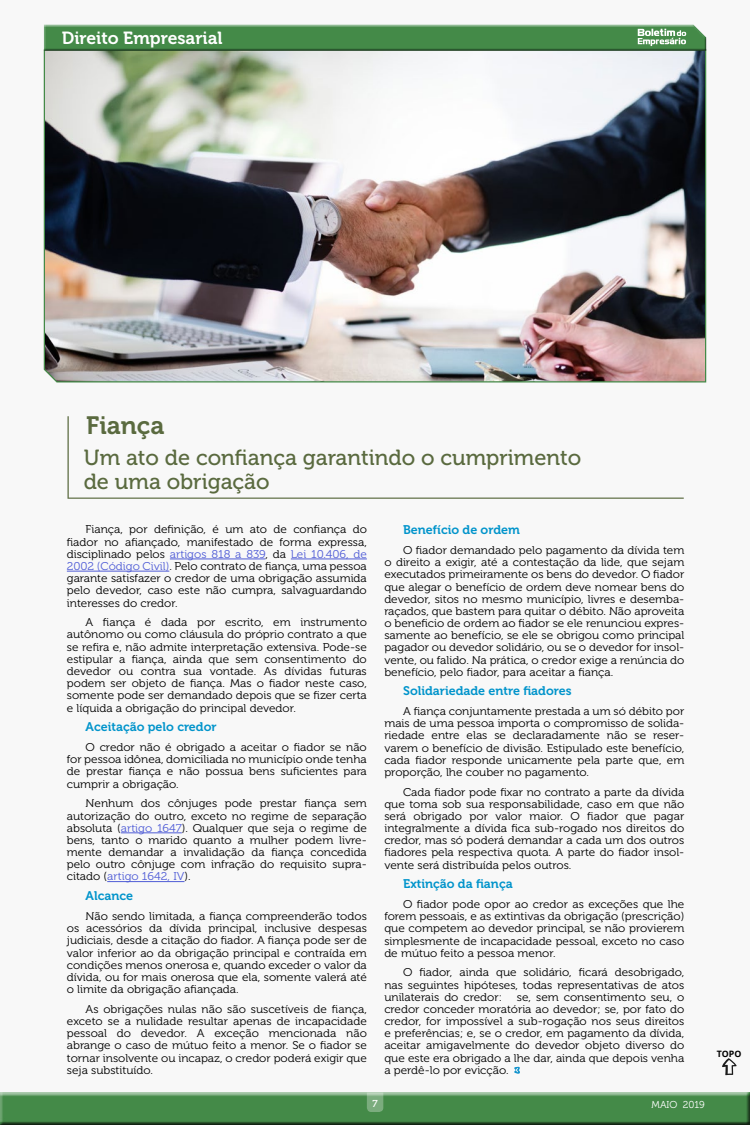
<style>
.page{position:relative;width:750px;height:1125px;background:#fff}
.page>*{position:absolute;margin:0;border:0;box-sizing:border-box;transform-origin:0 0}
.t1{font:25px "Museo 700";color:#5a6a3f}
.t2{font:21.88px/23.8px "Museo 500";color:#5a6a3f}
.t3{font:17.5px "Museo 700";color:#fff}
.t4{font:12.5px "Museo 700";color:#0194cb}
.t5{font:11.25px/12.1px "Museo 300";color:#000;text-align:justify;scale:1.05 1}
.t6{font:10px "Museo 300";color:#fff}
.t7{font:10px "Museo 500";color:#fff}
.t8{font:700 8.75px "Open Sans";color:#000}
.s1{color:#4f5cd6}
</style>
<div class="page">
<div style="left:0;top:0;width:750px;height:1122px;background:#f8f8f8"></div>
<div style="left:0;top:1090px;width:750px;height:35px;background:#000;opacity:.75"></div>
<hr style="left:170px;top:559px;width:95px;height:1px;background:#4f5cd6">
<hr style="left:291px;top:559px;width:76px;height:1px;background:#4f5cd6">
<hr style="left:67px;top:571px;width:102px;height:1px;background:#4f5cd6">
<hr style="left:121px;top:833px;width:61px;height:1px;background:#4f5cd6">
<hr style="left:107px;top:881px;width:78px;height:1px;background:#4f5cd6">
<img style="left:43px;top:52px;width:664px;height:331px">
<svg style="left:43px;top:24px;width:664px;height:27px;background:#518f55"></svg>
<svg style="left:514px;top:1067px;width:6px;height:7px"></svg>
<svg style="left:722px;top:1058px;width:15px;height:17px"></svg>
<svg style="left:68px;top:416px;width:616px;height:83px"></svg>
<svg style="left:367px;top:1092px;width:16px;height:20px"></svg>
<h3 class="t3" style="left:62px;top:28px;width:163px">Direito Empresarial</h3>
<h1 class="t1" style="left:86px;top:411px;width:80px">Fiança</h1>
<h2 class="t2" style="left:84px;top:446px;width:499px">Um ato de confiança garantindo o cumprimento de uma obrigação</h2>
<p class="t5" style="left:67px;top:524px;width:287px;text-indent:19px">Fiança, por definição, é um ato de confiança do fiador no afiançado, manifestado de forma expressa, disciplinado pelos <span class="s1">artigos 818 a 839</span>, da <span class="s1">Lei 10.406, de 2002 (Código Civil)</span>. Pelo contrato de fiança, uma pessoa garante satisfazer o credor de uma obrigação assumida pelo devedor, caso este não cumpra, salvaguardando interesses do credor.</p>
<p class="t5" style="left:67px;top:617px;width:287px;text-indent:19px">A fiança é dada por escrito, em instrumento autônomo ou como cláusula do próprio contrato a que se refira e, não admite interpretação extensiva. Pode-se estipular a fiança, ainda que sem consentimento do devedor ou contra sua vontade. As dívidas futuras podem ser objeto de fiança. Mas o fiador neste caso, somente pode ser demandado depois que se fizer certa e líquida a obrigação do principal devedor.</p>
<p class="t4" style="left:86px;top:720px;width:133px">Aceitação pelo credor</p>
<p class="t5" style="left:67px;top:741px;width:287px;text-indent:19px">O credor não é obrigado a aceitar o fiador se não for pessoa idônea, domiciliada no município onde tenha de prestar fiança e não possua bens suficientes para cumprir a obrigação.</p>
<p class="t5" style="left:67px;top:798px;width:287px;text-indent:19px">Nenhum dos cônjuges pode prestar fiança sem autorização do outro, exceto no regime de separação absoluta (<span class="s1">artigo 1647</span>). Qualquer que seja o regime de bens, tanto o marido quanto a mulher podem livre&shy;mente demandar a invalidação da fiança concedida pelo outro cônjuge com infração do requisito supra&shy;citado (<span class="s1">artigo 1642, IV</span>).</p>
<p class="t4" style="left:86px;top:889px;width:49px">Alcance</p>
<p class="t5" style="left:67px;top:910px;width:287px;text-indent:19px">Não sendo limitada, a fiança compreenderão todos os acessórios da dívida principal, inclusive despesas judiciais, desde a citação do fiador. A fiança pode ser de valor inferior ao da obrigação principal e contraída em condições menos onerosa e, quando exceder o valor da dívida, ou for mais onerosa que ela, somente valerá até o limite da obrigação afiançada.</p>
<p class="t5" style="left:67px;top:1003px;width:287px;text-indent:19px">As obrigações nulas não são suscetíveis de fiança, exceto se a nulidade resultar apenas de incapacidade pessoal do devedor. A exceção mencionada não abrange o caso de mútuo feito a menor. Se o fiador se tornar insolvente ou incapaz, o credor poderá exigir que seja substituído.</p>
<p class="t4" style="left:403px;top:523px;width:118px">Benefício de ordem</p>
<p class="t5" style="left:384px;top:544px;width:287px;text-indent:19px">O fiador demandado pelo pagamento da dívida tem o direito a exigir, até a contestação da lide, que sejam executados primeiramente os bens do devedor. O fiador que alegar o benefício de ordem deve nomear bens do devedor, sitos no mesmo município, livres e desemba&shy;raçados, que bastem para quitar o débito. Não aproveita o beneficio de ordem ao fiador se ele renunciou expres&shy;samente ao benefício, se ele se obrigou como principal pagador ou devedor solidário, ou se o devedor for insol&shy;vente, ou falido. Na prática, o credor exige a renúncia do benefício, pelo fiador, para aceitar a fiança.</p>
<p class="t4" style="left:403px;top:684px;width:170px">Solidariedade entre fiadores</p>
<p class="t5" style="left:384px;top:705px;width:287px;text-indent:19px">A fiança conjuntamente prestada a um só débito por mais de uma pessoa importa o compromisso de solida&shy;riedade entre elas se declaradamente não se reser&shy;varem o benefício de divisão. Estipulado este benefício, cada fiador responde unicamente pela parte que, em proporção, lhe couber no pagamento.</p>
<p class="t5" style="left:384px;top:786px;width:287px;text-indent:19px">Cada fiador pode fixar no contrato a parte da dívida que toma sob sua responsabilidade, caso em que não será obrigado por valor maior. O fiador que pagar integralmente a dívida fica sub-rogado nos direitos do credor, mas só poderá demandar a cada um dos outros fiadores pela respectiva quota. A parte do fiador insol&shy;vente será distribuída pelos outros.</p>
<p class="t4" style="left:403px;top:877px;width:111px">Extinção da fiança</p>
<p class="t5" style="left:384px;top:898px;width:287px;text-indent:19px">O fiador pode opor ao credor as exceções que lhe forem pessoais, e as extintivas da obrigação (prescrição) que competem ao devedor principal, se não provierem simplesmente de incapacidade pessoal, exceto no caso de mútuo feito a pessoa menor.</p>
<p class="t5" style="left:384px;top:967px;width:287px;text-indent:19px">O fiador, ainda que solidário, ficará desobrigado, nas seguintes hipóteses, todas representativas de atos unilaterais do credor:</p>
<p class="t5" style="left:384px;top:991px;width:287px;text-indent:133px">se, sem consentimento seu, o credor conceder moratória ao devedor; se, por fato do credor, for impossível a sub-rogação nos seus direitos e preferências; e, se o credor, em pagamento da dívida, aceitar amigavelmente do devedor objeto diverso do que este era obrigado a lhe dar, ainda que depois venha a perdê-lo por evicção.</p>
<p class="t7" style="left:372px;top:1099px;width:7px">7</p>
<p class="t6" style="left:652px;top:1100px;width:55px">MAIO 2019</p>
<p class="t8" style="left:717px;top:1048px;width:26px">TOPO</p>
</div>
